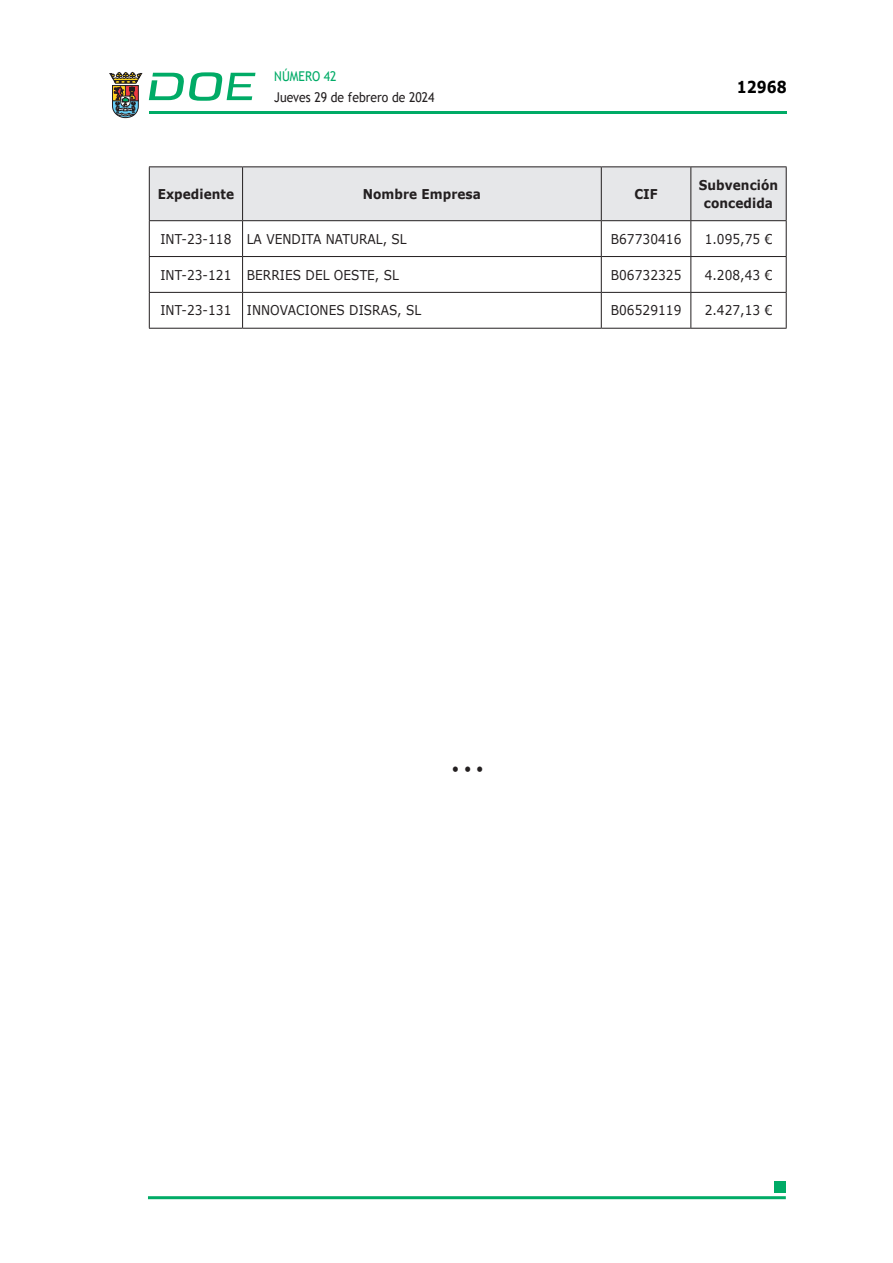
<style>
.page{position:relative;width:893px;height:1263px;background:#fff}
.page>*{position:absolute;margin:0;border:0;box-sizing:border-box;transform-origin:0 0}
.t1{font:700 16.5px "Verdana";color:#000;scale:.85 1}
.CUERPO_DE_TEXTO{font:15px "Verdana";color:#231f20;scale:.9 1}
.CUERPO_DE_TEXTO-2{font:13.5px "Verdana";letter-spacing:.005em;color:#231f20;scale:.9 1}
.TABLATITULO{font:700 13.5px/18px "Verdana";letter-spacing:.005em;color:#231f20;text-align:center;scale:.9 1}
.t2{font:13.5px "Trebuchet MS";color:#231f20;scale:.9 1}
.t3{font:13.5px "Trebuchet MS";color:#00ab67;scale:.9 1}
</style>
<div class="page">
<hr style="left:149px;top:111px;width:638px;height:3px;background:#00ab66">
<svg style="left:109px;top:72px;width:33px;height:46px"></svg>
<svg style="left:149px;top:72px;width:106px;height:29px"></svg>
<hr style="left:148px;top:1196px;width:638px;height:3px;background:#00ab66">
<div style="left:775px;top:1181px;width:11px;height:11px;background:#00ab66"></div>
<div style="left:150px;top:167px;width:636px;height:53px;background:#e6e7e9"></div>
<hr style="left:149px;top:166px;width:94px;height:1px;background:#231f20">
<hr style="left:149px;top:167px;width:1px;height:53px;background:#231f20">
<hr style="left:243px;top:166px;width:358px;height:1px;background:#231f20">
<hr style="left:242px;top:167px;width:1px;height:53px;background:#231f20">
<hr style="left:601px;top:166px;width:90px;height:1px;background:#231f20">
<hr style="left:601px;top:167px;width:1px;height:53px;background:#231f20">
<hr style="left:691px;top:166px;width:96px;height:1px;background:#231f20">
<hr style="left:690px;top:167px;width:1px;height:53px;background:#231f20">
<hr style="left:786px;top:167px;width:1px;height:53px;background:#231f20">
<hr style="left:149px;top:220px;width:94px;height:1px;background:#231f20">
<hr style="left:243px;top:220px;width:358px;height:1px;background:#231f20">
<hr style="left:601px;top:220px;width:90px;height:1px;background:#231f20">
<hr style="left:691px;top:220px;width:96px;height:1px;background:#231f20">
<hr style="left:149px;top:221px;width:1px;height:35px;background:#231f20">
<hr style="left:242px;top:221px;width:1px;height:35px;background:#231f20">
<hr style="left:601px;top:221px;width:1px;height:35px;background:#231f20">
<hr style="left:690px;top:221px;width:1px;height:35px;background:#231f20">
<hr style="left:786px;top:221px;width:1px;height:35px;background:#231f20">
<hr style="left:149px;top:256px;width:94px;height:1px;background:#231f20">
<hr style="left:149px;top:257px;width:1px;height:35px;background:#231f20">
<hr style="left:243px;top:256px;width:358px;height:1px;background:#231f20">
<hr style="left:242px;top:257px;width:1px;height:35px;background:#231f20">
<hr style="left:601px;top:256px;width:90px;height:1px;background:#231f20">
<hr style="left:601px;top:257px;width:1px;height:35px;background:#231f20">
<hr style="left:691px;top:256px;width:96px;height:1px;background:#231f20">
<hr style="left:690px;top:257px;width:1px;height:35px;background:#231f20">
<hr style="left:786px;top:257px;width:1px;height:35px;background:#231f20">
<hr style="left:149px;top:292px;width:94px;height:1px;background:#231f20">
<hr style="left:149px;top:293px;width:1px;height:35px;background:#231f20">
<hr style="left:243px;top:292px;width:358px;height:1px;background:#231f20">
<hr style="left:242px;top:293px;width:1px;height:35px;background:#231f20">
<hr style="left:601px;top:292px;width:90px;height:1px;background:#231f20">
<hr style="left:601px;top:293px;width:1px;height:35px;background:#231f20">
<hr style="left:691px;top:292px;width:96px;height:1px;background:#231f20">
<hr style="left:690px;top:293px;width:1px;height:35px;background:#231f20">
<hr style="left:786px;top:293px;width:1px;height:35px;background:#231f20">
<hr style="left:149px;top:328px;width:94px;height:1px;background:#231f20">
<hr style="left:243px;top:328px;width:358px;height:1px;background:#231f20">
<hr style="left:601px;top:328px;width:90px;height:1px;background:#231f20">
<hr style="left:691px;top:328px;width:96px;height:1px;background:#231f20">
<p class="t3" style="left:274px;top:67px;width:71px">NÚMERO 42</p>
<p class="t2" style="left:274px;top:88px;width:180px">Jueves 29 de febrero de 2024</p>
<p class="t1" style="left:737px;top:75px;width:60px">12968</p>
<p class="TABLATITULO" style="left:158px;top:185px;width:87px">Expediente</p>
<p class="TABLATITULO" style="left:363px;top:185px;width:133px">Nombre Empresa</p>
<p class="TABLATITULO" style="left:634px;top:185px;width:28px">CIF</p>
<p class="TABLATITULO" style="left:699px;top:176px;width:90px">Subvención concedida</p>
<p class="CUERPO_DE_TEXTO-2" style="left:160px;top:230px;width:80px">INT-23-118</p>
<p class="CUERPO_DE_TEXTO-2" style="left:247px;top:230px;width:179px">LA VENDITA NATURAL, SL</p>
<p class="CUERPO_DE_TEXTO-2" style="left:611px;top:230px;width:80px">B67730416</p>
<p class="CUERPO_DE_TEXTO-2" style="left:705px;top:230px;width:77px">1.095,75 €</p>
<p class="CUERPO_DE_TEXTO-2" style="left:160px;top:265px;width:80px">INT-23-121</p>
<p class="CUERPO_DE_TEXTO-2" style="left:247px;top:265px;width:170px">BERRIES DEL OESTE, SL</p>
<p class="CUERPO_DE_TEXTO-2" style="left:611px;top:265px;width:80px">B06732325</p>
<p class="CUERPO_DE_TEXTO-2" style="left:705px;top:265px;width:77px">4.208,43 €</p>
<p class="CUERPO_DE_TEXTO-2" style="left:160px;top:301px;width:80px">INT-23-131</p>
<p class="CUERPO_DE_TEXTO-2" style="left:247px;top:301px;width:195px">INNOVACIONES DISRAS, SL</p>
<p class="CUERPO_DE_TEXTO-2" style="left:611px;top:301px;width:80px">B06529119</p>
<p class="CUERPO_DE_TEXTO-2" style="left:705px;top:301px;width:77px">2.427,13 €</p>
<p class="CUERPO_DE_TEXTO" style="left:452px;top:758px;width:37px">• • •</p>
</div>
